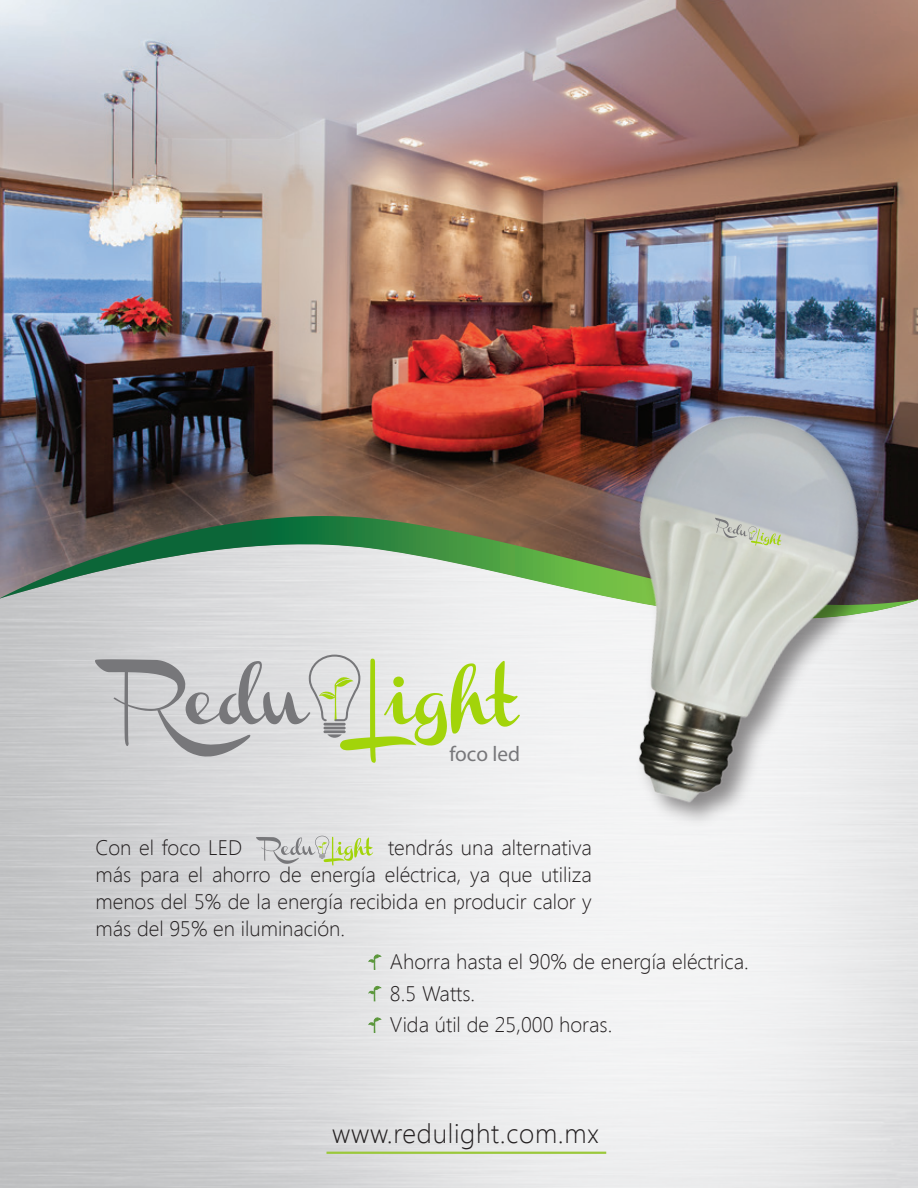
<style>
.page{position:relative;width:918px;height:1188px;background:#fff}
.page>*{position:absolute;margin:0;border:0;box-sizing:border-box;transform-origin:0 0}
.t1{font:300 27px "Segoe UI";letter-spacing:.025em;color:#231f20}
.t2{font:21.3px "Myriad Pro";color:#77777a}
.t3{font:300 21px/27px "Segoe UI";color:#231f20;text-align:justify}
</style>
<div class="page">
<img style="left:0;top:0;width:918px;height:516px">
<svg style="left:0;top:516px;width:503px;height:103px;background:#9dada0"></svg>
<svg style="left:368px;top:954px;width:14px;height:16px"></svg>
<svg style="left:368px;top:986px;width:14px;height:15px"></svg>
<svg style="left:368px;top:1017px;width:14px;height:16px"></svg>
<svg style="left:256px;top:836px;width:117px;height:30px;background:#ced3c1"></svg>
<hr style="left:326px;top:1152px;width:280px;height:2px;background:#9bc83b">
<img style="left:503px;top:329px;width:415px;height:570px">
<svg style="left:715px;top:518px;width:66px;height:28px;background:#c1c7b6"></svg>
<svg style="left:95px;top:655px;width:425px;height:108px;background:#ced3c1"></svg>
<hr style="left:324px;top:723px;width:22px;height:3px;background:#77777a">
<hr style="left:324px;top:727px;width:22px;height:2px;background:#77777a">
<hr style="left:324px;top:730px;width:22px;height:3px;background:#77777a">
<p class="t2" style="left:449px;top:741px;width:72px">foco led</p>
<p class="t3" style="left:95px;top:833px;width:148px">Con el foco LED</p>
<p class="t3" style="left:95px;top:833px;width:498px;text-indent:293px">tendrás una alternativa más para el ahorro de energía eléctrica, ya que utiliza menos del 5% de la energía recibida en producir calor y más del 95% en iluminación.</p>
<p class="t3" style="left:390px;top:945px;width:360px;line-height:31.5px;text-align:left">Ahorra hasta el 90% de energía eléctrica.<br>8.5 Watts.<br>Vida útil de 25,000 horas.</p>
<p class="t1" style="left:332px;top:1115px;width:268px">www.redulight.com.mx</p>
</div>
